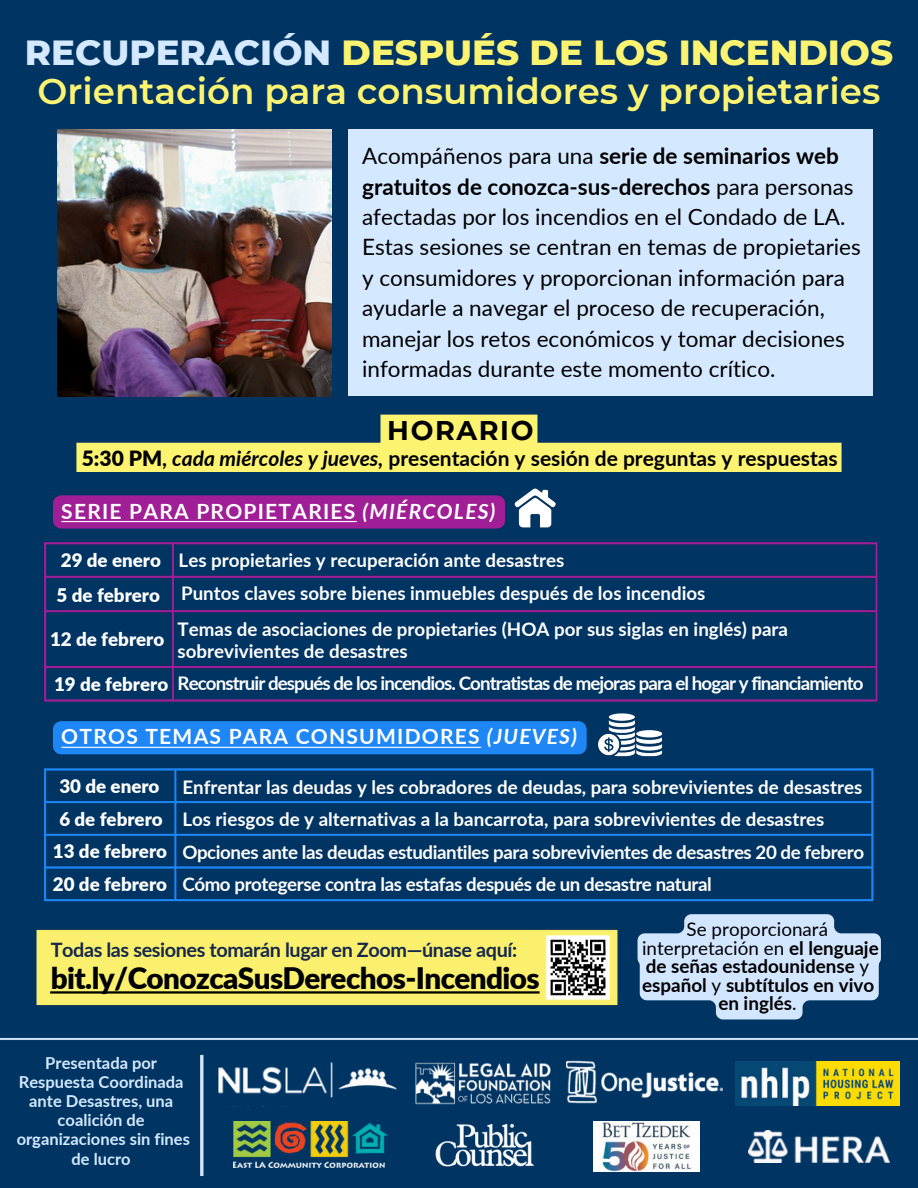
<style>
.page{position:relative;width:918px;height:1188px;background:#003463}
.page>*{position:absolute;margin:0;border:0;box-sizing:border-box;transform-origin:0 0}
.t1{font:600 35.7px/39.3px "Montserrat";color:#fcf471;text-align:center}
.t2{font:900 29.55px "Lato";letter-spacing:-.02em;color:#000}
.t3{font:700 27px "Montserrat";letter-spacing:.06em;color:#000}
.t4{font:22.5px/30.3px "Lato";color:#000}
.t5{font:700 21px "Lato";color:#000}
.t6{font:700 21px "Lato";letter-spacing:.06em;color:#fff}
.t7{font:700 19.8px "Lato";letter-spacing:-.02em;color:#16284c}
.t8{font:700 18.9px/18.5px "Lato";color:#000;text-align:center}
.t9{font:700 18.75px/32.7px "Lato";color:#fff}
.t10{font:700 18.75px/32.7px "Lato";letter-spacing:-.02em;color:#fff}
.t11{font:900 18.75px/32.7px "Lato";color:#fff}
.t12{font:700 18.75px "Lato";letter-spacing:-.05em;color:#fff}
.t13{font:700 16.5px/19.2px "Lato";color:#d4e9ff;text-align:center}
.s1{font-weight:800;color:#d4e9ff}
.s2{font-weight:800}
.s3{font-weight:700}
.s4{font-weight:900}
.s5{font-style:italic}
.s6{font-weight:400}
</style>
<div class="page">
<img style="left:57px;top:129px;width:275px;height:267px">
<img style="left:0;top:1037px;width:918px;height:140px">
<div style="left:348px;top:129px;width:525px;height:267px;background:#d4e9ff"></div>
<img style="left:37px;top:488px;width:844px;height:532px">
<img style="left:435px;top:1121px;width:99px;height:47px">
<img style="left:593px;top:1122px;width:106px;height:49px">
<img style="left:749px;top:1131px;width:140px;height:31px">
<img style="left:567px;top:1059px;width:156px;height:45px">
<img style="left:234px;top:1121px;width:154px;height:46px">
<img style="left:218px;top:1049px;width:178px;height:57px">
<img style="left:736px;top:1062px;width:164px;height:44px">
<img style="left:411px;top:1063px;width:143px;height:42px">
<svg style="left:76px;top:415px;width:766px;height:57px;fill:#fcf471"></svg>
<h3 class="t1" style="left:25px;top:32px;width:870px"><span class="s1">RECUPERACIÓN</span> <span class="s2">DESPUÉS DE LOS INCENDIOS<br></span>Orientación para consumidores y propietaries</h3>
<h6 class="t4" style="left:362px;top:140px;width:500px">Acompáñenos para una <span class="s3">serie de seminarios web gratuitos de conozca-sus-derechos</span> para personas afectadas por los incendios en el Condado de LA.<br>Estas sesiones se centran en temas de propietaries y consumidores y proporcionan información para ayudarle a navegar el proceso de recuperación, manejar los retos económicos y tomar decisiones informadas durante este momento crítico.</h6>
<h6 class="t3" style="left:387px;top:414px;width:148px">HORARIO</h6>
<h6 class="t5" style="left:82px;top:445px;width:758px"><span class="s4">5:30 PM</span>, <span class="s5">cada miércoles y jueves,</span> presentación y sesión de preguntas y respuestas</h6>
<p class="t6" style="left:61px;top:498px;width:436px">SERIE PARA PROPIETARIES <span class="s5">(MIÉRCOLES)</span></p>
<h1 class="t11" style="left:61px;top:544px;width:102px">29 de enero</h1>
<p class="t9" style="left:179px;top:543px;width:387px">Les propietaries y recuperación ante desastres</p>
<h5 class="t11" style="left:57px;top:578px;width:105px">5 de febrero</h5>
<h2 class="t11" style="left:50px;top:622px;width:116px">12 de febrero</h2>
<p class="t11" style="left:54px;top:668px;width:116px">19 de febrero</p>
<h4 class="t12" style="left:178px;top:672px;width:687px">Reconstruir después de los incendios. Contratistas de mejoras para el hogar y financiamiento</h4>
<h6 class="t9" style="left:181px;top:577px;width:526px">Puntos claves sobre bienes inmuebles después de los incendios</h6>
<h6 class="t9" style="left:178px;top:617px;width:612px;line-height:22.5px">Temas de asociaciones de propietaries (HOA por sus siglas en inglés) para sobrevivientes de desastres</h6>
<h6 class="t6" style="left:61px;top:723px;width:517px">OTROS TEMAS PARA CONSUMIDORES <span class="s5">(JUEVES)</span></h6>
<h3 class="t11" style="left:59px;top:770px;width:105px">30 de enero<br>6 de febrero</h3>
<h6 class="t9" style="left:182px;top:770px;width:681px">Enfrentar las deudas y les cobradores de deudas, para sobrevivientes de desastres<br>Los riesgos de y alternativas a la bancarrota, para sobrevivientes de desastres</h6>
<h6 class="t11" style="left:53px;top:835px;width:116px">13 de febrero<br>20 de febrero</h6>
<p class="t10" style="left:182px;top:835px;width:683px">Opciones ante las deudas estudiantiles para sobrevivientes de desastres 20 de febrero<br>Cómo protegerse contra las estafas después de un desastre natural</p>
<h6 class="t7" style="left:51px;top:937px;width:468px">Todas las sesiones tomarán lugar en Zoom—únase aquí:</h6>
<h6 class="t2" style="left:51px;top:960px;width:491px">bit.ly/ConozcaSusDerechos-Incendios</h6>
<h6 class="t13" style="left:17px;top:1053px;width:175px">Presentada por<br>Respuesta Coordinada ante Desastres, una coalición de organizaciones sin fines de lucro</h6>
<h6 class="t8" style="left:642px;top:920px;width:238px"><span class="s6">Se proporcionará interpretación en</span> el lenguaje de señas estadounidense <span class="s6">y </span>español <span class="s6">y</span> subtítulos en vivo en inglés<span class="s6">.</span></h6>
</div>
